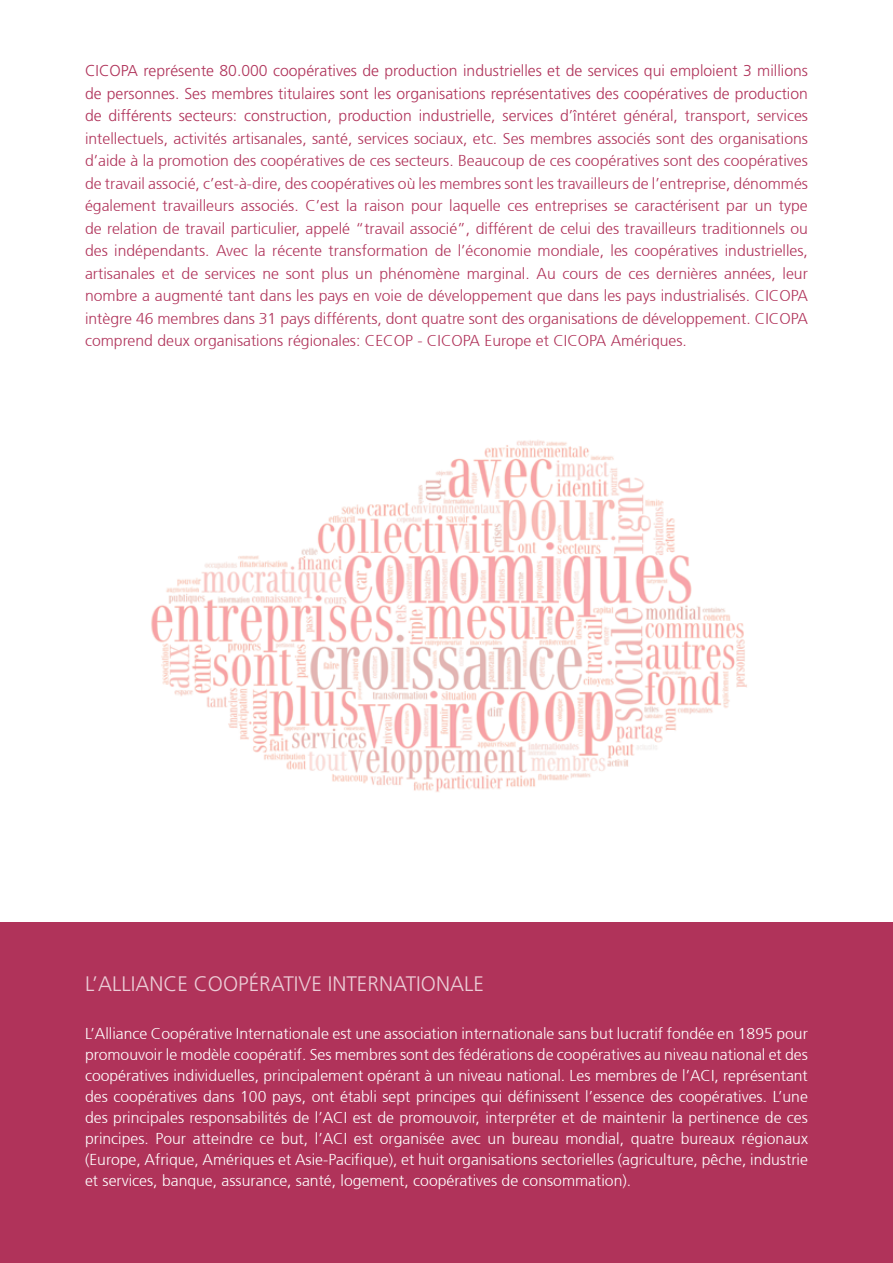
<style>
.page{position:relative;width:893px;height:1263px;background:#fff}
.page>*{position:absolute;margin:0;border:0;box-sizing:border-box;transform-origin:0 0}
.t1{font:300 21px "Frutiger";color:#ebccd6}
.t2{font:300 15.75px/22.5px "Frutiger 45";color:#b0335a;text-align:justify}
.t3{font:300 15.75px/21px "Frutiger 45";color:#fff;text-align:justify}
.t4{font:300 15.75px/22.5px "Frutiger";color:#b0335a;text-align:justify}
.s1{font-family:"Frutiger 45"}
</style>
<div class="page">
<img style="left:0;top:440px;width:893px;height:483px">
<div style="left:0;top:923px;width:893px;height:340px;background:#b0335a"></div>
<p class="t4" style="left:85px;top:59px;width:724px">CICOPA représente 80.000 coopératives de production industrielles et de services qui emploient 3 millions de personnes. Ses membres titulaires sont les organisations représentatives des coopératives de production de différents secteurs: construction, production industrielle, services d’<span class="s1">întéret général, transport, services</span></p>
<p class="t2" style="left:85px;top:127px;width:724px">intellectuels, activités artisanales, santé, services sociaux, etc. Ses membres associés sont des organisations d’aide à la promotion des coopératives de ces secteurs. Beaucoup de ces coopératives sont des coopératives de travail associé, c’est-à-dire, des coopératives où les membres sont les travailleurs de l’entreprise, dénommés également travailleurs associés. C’est la raison pour laquelle ces entreprises se caractérisent par un type de relation de travail particulier, appelé “travail associé”, différent de celui des travailleurs traditionnels ou des indépendants. Avec la récente transformation de l’économie mondiale, les coopératives industrielles, artisanales et de services ne sont plus un phénomène marginal. Au cours de ces dernières années, leur nombre a augmenté tant dans les pays en voie de développement que dans les pays industrialisés. CICOPA intègre 46 membres dans 31 pays différents, dont quatre sont des organisations de développement. CICOPA comprend deux organisations régionales: CECOP - CICOPA Europe et CICOPA Amériques.</p>
<h1 class="t1" style="left:85px;top:972px;width:58px">L’Allianc</h1>
<h1 class="t1" style="left:177px;top:972px;width:44px">e Coopéra</h1>
<h1 class="t1" style="left:283px;top:972px;width:146px">tive Internationa</h1>
<h1 class="t1" style="left:464px;top:972px;width:21px">le</h1>
<p class="t3" style="left:85px;top:1024px;width:724px">L’Alliance Coopérative Internationale est une association internationale sans but lucratif fondée en 1895 pour promouvoir le modèle coopératif. Ses membres sont des fédérations de coopératives au niveau national et des coopératives individuelles, principalement opérant à un niveau national. Les membres de l’ACI, représentant des coopératives dans 100 pays, ont établi sept principes qui définissent l’essence des coopératives. L’une des principales responsabilités de l’ACI est de promouvoir, interpréter et de maintenir la pertinence de ces principes. Pour atteindre ce but, l’ACI est organisée avec un bureau mondial, quatre bureaux régionaux (Europe, Afrique, Amériques et Asie-Pacifique), et huit organisations sectorielles (agriculture, pêche, industrie et services, banque, assurance, santé, logement, coopératives de consommation).</p>
</div>
